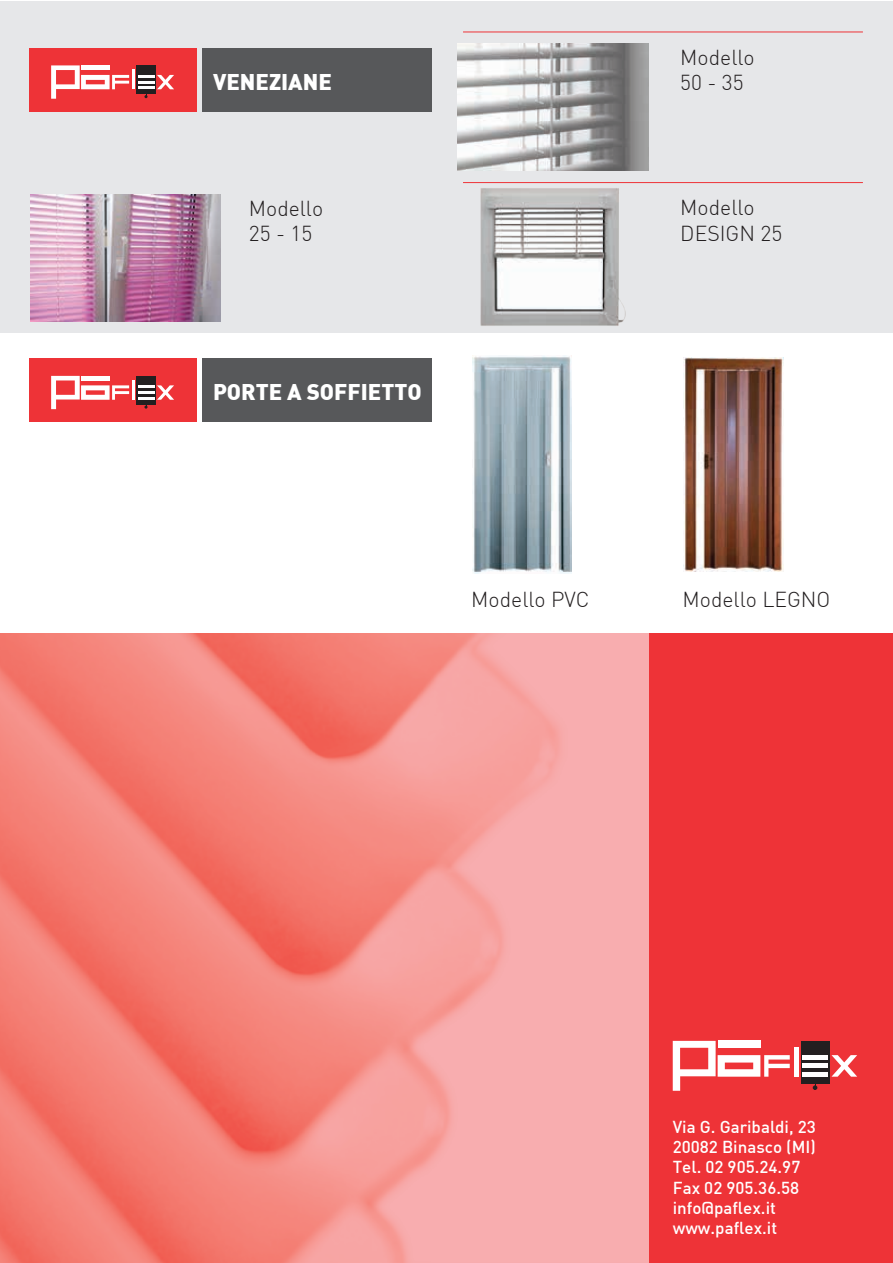
<style>
.page{position:relative;width:893px;height:1263px;background:#fff}
.page>*{position:absolute;margin:0;border:0;box-sizing:border-box;transform-origin:0 0}
.t1{font:900 22.2px "DIN";color:#fff}
.t2{font:300 21.15px/25.5px "DIN";color:#231f20}
.t3{font:500 16.95px/20.4px "DIN";color:#fff}
</style>
<div class="page">
<div style="left:0;top:633px;width:893px;height:630px;background:#ee3337"></div>
<img style="left:0;top:633px;width:649px;height:630px">
<div style="left:0;top:2px;width:893px;height:331px;background:#e6e7e9"></div>
<hr style="left:463px;top:182px;width:400px;height:1px;background:#ee3337">
<hr style="left:463px;top:32px;width:400px;height:1px;background:#ee3337">
<div style="left:29px;top:48px;width:167px;height:63px;background:#ee3337"></div>
<hr style="left:132px;top:69px;width:3px;height:20px;background:#fff">
<div style="left:137px;top:65px;width:19px;height:29px;background:#231f20"></div>
<hr style="left:138px;top:75px;width:16px;height:3px;background:#fff">
<hr style="left:138px;top:81px;width:16px;height:3px;background:#fff">
<hr style="left:138px;top:86px;width:16px;height:3px;background:#fff">
<svg style="left:157px;top:75px;width:17px;height:14px"></svg>
<svg style="left:144px;top:94px;width:4px;height:4px"></svg>
<svg style="left:51px;top:65px;width:78px;height:34px"></svg>
<div style="left:203px;top:48px;width:229px;height:63px;background:#57585a"></div>
<div style="left:29px;top:359px;width:167px;height:63px;background:#ee3337"></div>
<hr style="left:132px;top:380px;width:3px;height:20px;background:#fff">
<div style="left:137px;top:376px;width:19px;height:28px;background:#231f20"></div>
<hr style="left:138px;top:385px;width:16px;height:3px;background:#fff">
<hr style="left:138px;top:391px;width:16px;height:3px;background:#fff">
<hr style="left:138px;top:397px;width:16px;height:3px;background:#fff">
<svg style="left:157px;top:385px;width:17px;height:15px"></svg>
<svg style="left:144px;top:404px;width:4px;height:5px"></svg>
<svg style="left:51px;top:376px;width:78px;height:33px"></svg>
<div style="left:203px;top:359px;width:229px;height:63px;background:#57585a"></div>
<img style="left:30px;top:195px;width:190px;height:127px">
<img style="left:458px;top:44px;width:191px;height:127px">
<img style="left:473px;top:356px;width:98px;height:217px">
<img style="left:684px;top:357px;width:99px;height:215px">
<img style="left:480px;top:188px;width:146px;height:138px">
<hr style="left:794px;top:1047px;width:4px;height:30px;background:#fff">
<div style="left:801px;top:1041px;width:28px;height:42px;background:#231f20"></div>
<hr style="left:802px;top:1055px;width:26px;height:4px;background:#fff">
<hr style="left:802px;top:1064px;width:26px;height:4px;background:#fff">
<div style="left:802px;top:1072px;width:26px;height:5px;background:#fff"></div>
<svg style="left:831px;top:1055px;width:26px;height:22px"></svg>
<svg style="left:813px;top:1083px;width:4px;height:7px"></svg>
<svg style="left:673px;top:1041px;width:117px;height:50px"></svg>
<h1 class="t1" style="left:213px;top:67px;width:120px">VENEZIANE</h1>
<p class="t2" style="left:249px;top:195px;width:76px">Modello<br>25 - 15</p>
<h1 class="t1" style="left:213px;top:377px;width:210px">PORTE A SOFFIETTO</h1>
<p class="t2" style="left:680px;top:44px;width:76px">Modello<br>50 - 35</p>
<p class="t2" style="left:680px;top:195px;width:104px">Modello<br>DESIGN 25</p>
<p class="t2" style="left:471px;top:586px;width:120px">Modello PVC</p>
<p class="t2" style="left:682px;top:586px;width:149px">Modello LEGNO</p>
<p class="t3" style="left:673px;top:1116px;width:145px">Via G. Garibaldi, 23<br>20082 Binasco (MI)<br>Tel. 02 905.24.97<br>Fax 02 905.36.58 info@paflex.it www.paflex.it</p>
</div>
